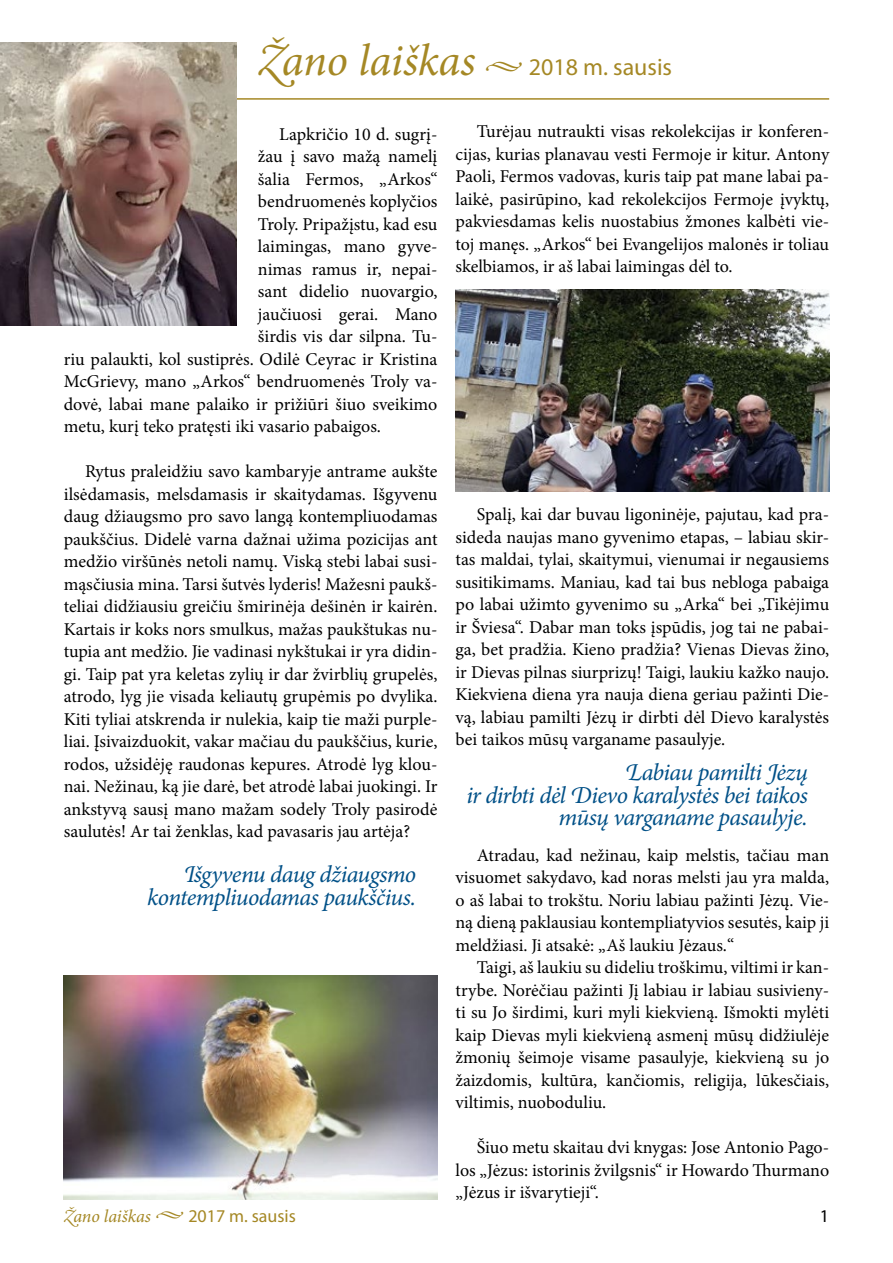
<style>
.page{position:relative;width:893px;height:1263px;background:#fff}
.page>*{position:absolute;margin:0;border:0;box-sizing:border-box;transform-origin:0 0}
.t1{font:italic 24px/22.5px "Minion Pro";letter-spacing:-.025em;color:#005087;text-align:right}
.t2{font:24px "Myriad Pro";color:#a58825}
.t3{font:18px/22.5px "Minion Pro";color:#000;text-align:justify}
.t4{font:18px "Myriad Pro";color:#a58825}
.t5{font:18px "Myriad Pro";color:#000}
.s1{font-family:"Adobe Garamond Pro";font-style:italic;font-size:45px}
.s2{font-family:"Minion Pro";font-style:italic;font-size:45px}
.s3{font-family:"Minion Pro";font-style:italic}
.s4{font-family:"Adobe Garamond Pro";font-style:italic}
</style>
<div class="page">
<hr style="left:64px;top:98px;width:765px;height:2px;background:#a58825">
<img style="left:0;top:43px;width:237px;height:282px">
<img style="left:64px;top:976px;width:373px;height:223px">
<img style="left:455px;top:290px;width:374px;height:202px">
<h1 class="t2" style="left:258px;top:52px;width:416px"><span class="s1">Ž</span><span class="s2">ano laiškas</span> <span class="s3">•</span> 2018 m. sausis</h1>
<p class="t3" style="left:279px;top:123px;width:160px">Lapkričio 10 d. sugrį-</p>
<p class="t3" style="left:258px;top:145px;width:181px">žau į savo mažą namelį</p>
<p class="t3" style="left:258px;top:168px;width:181px">šalia Fermos, „Arkos“</p>
<p class="t3" style="left:258px;top:190px;width:181px">bendruomenės koplyčios</p>
<p class="t3" style="left:258px;top:213px;width:181px">Troly. Pripažįstu, kad esu</p>
<p class="t3" style="left:258px;top:235px;width:181px">laimingas, mano gyve-</p>
<p class="t3" style="left:258px;top:258px;width:181px">nimas ramus ir, nepai-</p>
<p class="t3" style="left:258px;top:280px;width:181px">sant didelio nuovargio,</p>
<p class="t3" style="left:258px;top:303px;width:181px">jaučiuosi gerai. Mano</p>
<p class="t3" style="left:258px;top:325px;width:181px">širdis vis dar silpna. Tu-</p>
<p class="t3" style="left:64px;top:348px;width:375px">riu palaukti, kol sustiprės. Odilė Ceyrac ir Kristina</p>
<p class="t3" style="left:64px;top:370px;width:375px">McGrievy, mano „Arkos“ bendruomenės Troly va-</p>
<p class="t3" style="left:64px;top:393px;width:375px">dovė, labai mane palaiko ir prižiūri šiuo sveikimo</p>
<p class="t3" style="left:64px;top:415px;width:319px">metu, kurį teko pratęsti iki vasario pabaigos.</p>
<p class="t3" style="left:64px;top:460px;width:375px;text-indent:21px">Rytus praleidžiu savo kambaryje antrame aukšte ilsėdamasis, melsdamasis ir skaitydamas. Išgyvenu daug džiaugsmo pro savo langą kontempliuodamas paukščius. Didelė varna dažnai užima pozicijas ant medžio viršūnės netoli namų. Viską stebi labai susi&shy;mąsčiusia mina. Tarsi šutvės lyderis! Mažesni paukš&shy;teliai didžiausiu greičiu šmirinėja dešinėn ir kairėn.<br>Kartais ir koks nors smulkus, mažas paukštukas nu&shy;tupia ant medžio. Jie vadinasi nykštukai ir yra didin&shy;gi. Taip pat yra keletas zylių ir dar žvirblių grupelės, atrodo, lyg jie visada keliautų grupėmis po dvylika.<br>Kiti tyliai atskrenda ir nulekia, kaip tie maži purple&shy;liai. Įsivaizduokit, vakar mačiau du paukščius, kurie, rodos, užsidėję raudonas kepures. Atrodė lyg klou&shy;nai. Nežinau, ką jie darė, bet atrodė labai juokingi. Ir ankstyvą sausį mano mažam sodely Troly pasirodė saulutės! Ar tai ženklas, kad pavasaris jau artėja?</p>
<h1 class="t1" style="left:147px;top:863px;width:270px">Išgyvenu daug džiaugsmo kontempliuodamas paukščius.</h1>
<p class="t3" style="left:455px;top:121px;width:375px;text-indent:21px">Turėjau nutraukti visas rekolekcijas ir konferen&shy;cijas, kurias planavau vesti Fermoje ir kitur. Antony Paoli, Fermos vadovas, kuris taip pat mane labai pa&shy;laikė, pasirūpino, kad rekolekcijos Fermoje įvyktų, pakviesdamas kelis nuostabius žmones kalbėti vie&shy;toj manęs. „Arkos“ bei Evangelijos malonės ir toliau skelbiamos, ir aš labai laimingas dėl to.</p>
<p class="t3" style="left:455px;top:503px;width:375px;text-indent:21px">Spalį, kai dar buvau ligoninėje, pajutau, kad pra&shy;sideda naujas mano gyvenimo etapas, – labiau skir&shy;tas maldai, tylai, skaitymui, vienumai ir negausiems susitikimams. Maniau, kad tai bus nebloga pabaiga po labai užimto gyvenimo su „Arka“ bei „Tikėjimu ir Šviesa“. Dabar man toks įspūdis, jog tai ne pabai&shy;ga, bet pradžia. Kieno pradžia? Vienas Dievas žino, ir Dievas pilnas siurprizų! Taigi, laukiu kažko naujo.<br>Kiekviena diena yra nauja diena geriau pažinti Die&shy;vą, labiau pamilti Jėzų ir dirbti dėl Dievo karalystės bei taikos mūsų varganame pasaulyje.</p>
<h1 class="t1" style="left:466px;top:761px;width:343px">Labiau pamilti Jėzų<br>ir dirbti dėl Dievo karalystės bei taikos mūsų varganame pasaulyje.</h1>
<p class="t3" style="left:455px;top:844px;width:375px;text-indent:21px">Atradau, kad nežinau, kaip melstis, tačiau man visuomet sakydavo, kad noras melsti jau yra malda, o aš labai to trokštu. Noriu labiau pažinti Jėzų. Vie&shy;ną dieną paklausiau kontempliatyvios sesutės, kaip ji meldžiasi. Ji atsakė: „Aš laukiu Jėzaus.“</p>
<p class="t3" style="left:455px;top:956px;width:375px;text-indent:21px">Taigi, aš laukiu su dideliu troškimu, viltimi ir kan&shy;trybe. Norėčiau pažinti Jį labiau ir labiau susivieny&shy;ti su Jo širdimi, kuri myli kiekvieną. Išmokti mylėti kaip Dievas myli kiekvieną asmenį mūsų didžiulėje žmonių šeimoje visame pasaulyje, kiekvieną su jo žaizdomis, kultūra, kančiomis, religija, lūkesčiais, viltimis, nuoboduliu.</p>
<p class="t3" style="left:455px;top:1136px;width:375px;text-indent:21px">Šiuo metu skaitau dvi knygas: Jose Antonio Pago&shy;los „Jėzus: istorinis žvilgsnis“ ir Howardo Thurmano „Jėzus ir išvarytieji“.</p>
<p class="t4" style="left:64px;top:1205px;width:234px"><span class="s4">Ž</span><span class="s3">ano laiškas </span><sup>•</sup> 2017 m. sausis</p>
<p class="t5" style="left:820px;top:1205px;width:11px">1</p>
</div>
